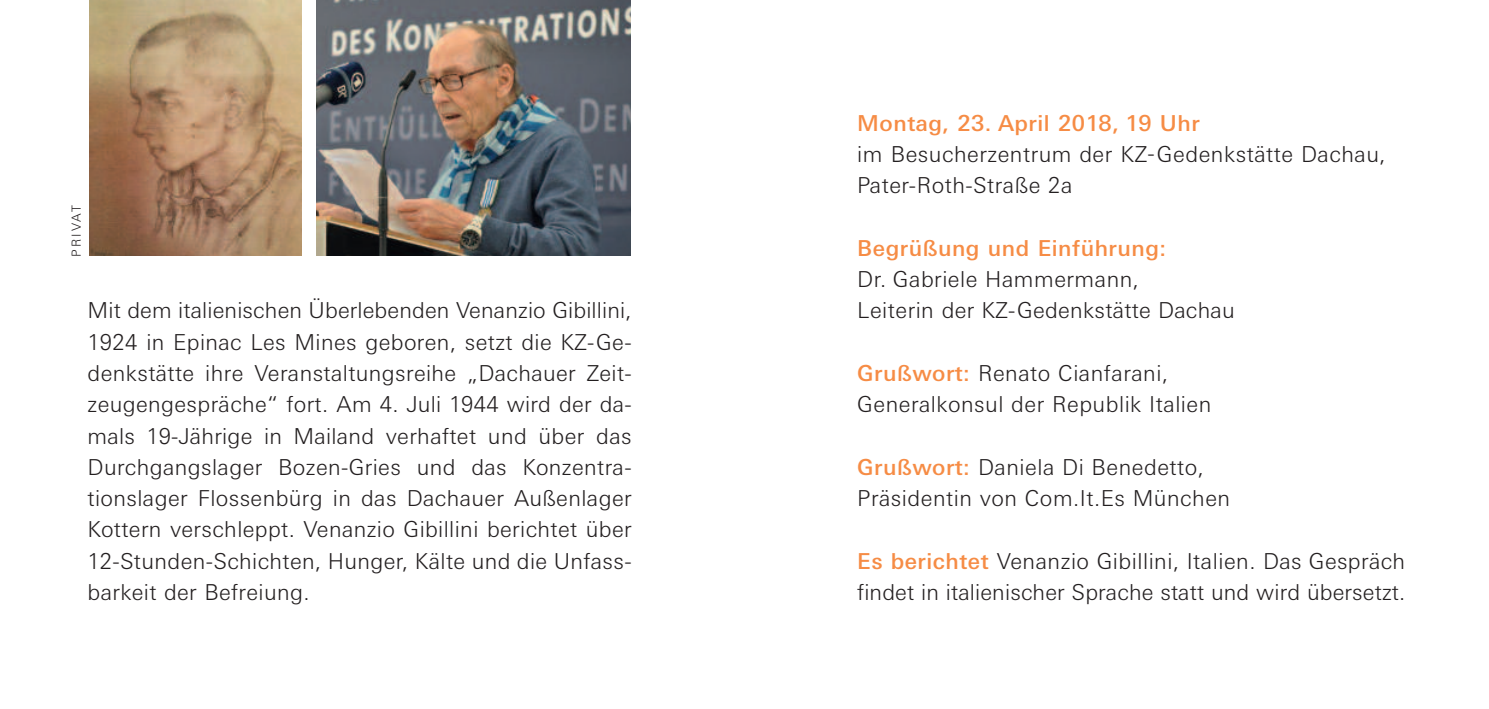
<style>
.page{position:relative;width:1489px;height:709px;background:#fff}
.page>*{position:absolute;margin:0;border:0;box-sizing:border-box;transform-origin:0 0}
.t1{font:300 22px/31.2px "Linotype Univers 330";letter-spacing:.02em;color:#231f20}
.t2{font:500 22px "Linotype Univers 530";letter-spacing:.025em;color:#f68c45}
.t3{font:300 12.5px "Linotype Univers 330";letter-spacing:.17em;color:#231f20}
.s1{font-family:"Linotype Univers 530";font-weight:500;color:#f68c45}
</style>
<div class="page">
<img style="left:90px;top:0;width:211px;height:256px">
<img style="left:316px;top:0;width:314px;height:255px">
<p class="t3" style="left:69px;top:257px;width:53px;rotate:-90deg">PRIVAT</p>
<p class="t1" style="left:88px;top:295px;width:545px;text-align:justify">Mit dem italienischen Überlebenden Venanzio Gibillini, 1924 in Epinac Les Mines geboren, setzt die KZ-Ge&shy;denkstätte ihre Veranstaltungsreihe „Dachauer Zeit&shy;zeugengespräche“ fort. Am 4. Juli 1944 wird der da&shy;mals 19-Jährige in Mailand verhaftet und über das Durchgangslager Bozen-Gries und das Konzentra&shy;tionslager Flossenbürg in das Dachauer Außenlager Kottern verschleppt. Venanzio Gibillini berichtet über 12-Stunden-Schichten, Hunger, Kälte und die Unfass&shy;barkeit der Befreiung.</p>
<p class="t2" style="left:857px;top:110px;width:344px">Montag, 23. April 2018, 19 Uhr</p>
<p class="t1" style="left:857px;top:138px;width:530px">im Besucherzentrum der KZ-Gedenkstätte Dachau,<br>Pater-Roth-Straße 2a</p>
<p class="t2" style="left:857px;top:235px;width:310px">Begrüßung und Einführung:</p>
<p class="t1" style="left:857px;top:263px;width:379px">Dr. Gabriele Hammermann,<br>Leiterin der KZ-Gedenkstätte Dachau</p>
<p class="t1" style="left:857px;top:357px;width:356px"><span class="s1">Grußwort:</span> Renato Cianfarani,<br>Generalkonsul der Republik Italien</p>
<p class="t1" style="left:857px;top:451px;width:374px"><span class="s1">Grußwort:</span> Daniela Di Benedetto,<br>Präsidentin von Com.It.Es München</p>
<p class="t1" style="left:857px;top:545px;width:549px"><span class="s1">Es berichtet</span> Venanzio Gibillini, Italien. Das Gespräch findet in italienischer Sprache statt und wird übersetzt.</p>
</div>
